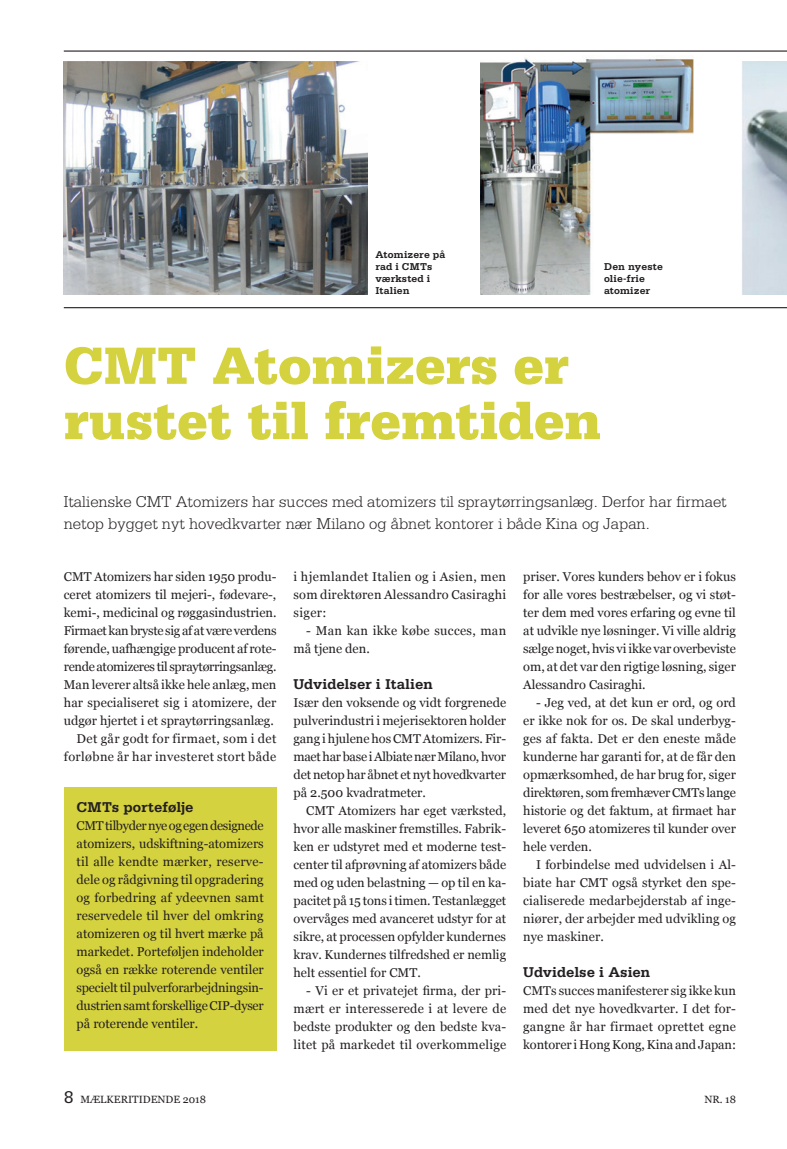
<style>
.page{position:relative;width:787px;height:1149px;background:#fff}
.page>*{position:absolute;margin:0;border:0;box-sizing:border-box;transform-origin:0 0}
.Rubrik{font:900 55.2px/55.2px "Serifa";letter-spacing:-.005em;color:#d5d240}
.Underrubrik{font:300 16.5px/22.5px "Serifa";color:#231f20}
.Mellemrubrik{font:700 15px "Serifa";letter-spacing:-.005em;color:#231f20}
.Brødtekst_ind{font:12.75px/18px "Georgia";letter-spacing:.01em;color:#231f20;text-align:justify}
.Brødtekst{font:12.75px/18px "Georgia";color:#231f20;text-align:justify}
.Brødtekst_ind-2{font:12.75px/18px "Georgia";letter-spacing:.03em;color:#231f20;text-align:right}
.Billedtekst{font:700 10.5px/12px "Serifa";letter-spacing:.01em;color:#231f20}
.t1{font:10.5px "Georgia";color:#231f20}
.s1{font-family:"Serifa";font-size:18px}
</style>
<div class="page">
<img style="left:64px;top:62px;width:304px;height:232px">
<img style="left:480px;top:58px;width:213px;height:236px">
<img style="left:742px;top:62px;width:45px;height:232px">
<div style="left:64px;top:787px;width:212px;height:263px;background:#d5d240"></div>
<hr style="left:64px;top:50px;width:723px;height:2px;background:#231f20">
<hr style="left:64px;top:307px;width:723px;height:1px;background:#231f20">
<p class="Billedtekst" style="left:375px;top:249px;width:71px">Atomizere på rad i CMTs værksted i<br>Italien</p>
<p class="Billedtekst" style="left:604px;top:261px;width:60px">Den nyeste olie-frie atomizer</p>
<p class="Rubrik" style="left:64px;top:337px;width:539px">CMT Atomizers er rustet til fremtiden</p>
<p class="Underrubrik" style="left:64px;top:489px;width:664px">Italienske CMT Atomizers har succes med atomizers til spraytørringsanlæg. Derfor har firmaet netop bygget nyt hovedkvarter nær Milano og åbnet kontorer i både Kina og Japan.</p>
<p class="Brødtekst_ind" style="left:293px;top:567px;width:214px">i hjemlandet Italien og i Asien, men som direktøren Alessandro Casiraghi siger:</p>
<p class="Brødtekst_ind" style="left:293px;top:621px;width:214px;text-indent:13px">- Man kan ikke købe succes, man må tjene den.</p>
<p class="Mellemrubrik" style="left:293px;top:675px;width:141px">Udvidelser i Italien</p>
<p class="Brødtekst" style="left:293px;top:693px;width:214px">Især den voksende og vidt forgrenede pulverindustri i mejerisektoren holder gang i hjulene hos CMT Atomizers. Fir&shy;maet har base i Albiate nær Milano, hvor det netop har åbnet et nyt hovedkvarter på 2.500 kvadratmeter.</p>
<p class="Brødtekst_ind" style="left:293px;top:801px;width:214px;text-indent:13px">CMT Atomizers har eget værksted, hvor alle maskiner fremstilles. Fabrik&shy;ken er udstyret med et moderne test&shy;center til afprøvning af atomizers både med og uden belastning — op til en ka&shy;pacitet på 15 tons i timen. Testanlægget overvåges med avanceret udstyr for at sikre, at processen opfylder kundernes krav. Kundernes tilfredshed er nemlig helt essentiel for CMT.</p>
<p class="Brødtekst_ind" style="left:293px;top:981px;width:214px;text-indent:13px">- Vi er et privatejet firma, der pri&shy;mært er interesserede i at levere de bedste produkter og den bedste kva&shy;litet på markedet til overkommelige</p>
<p class="Brødtekst" style="left:64px;top:567px;width:214px">CMT Atomizers har siden 1950 produ&shy;ceret atomizers til mejeri-, fødevare-, kemi-, medicinal og røggasindustrien.<br>Firmaet kan bryste sig af at være verdens førende, uafhængige producent af rote&shy;rende atomizeres til spraytørringsanlæg.<br>Man leverer altså ikke hele anlæg, men har specialiseret sig i atomizere, der udgør hjertet i et spraytørringsanlæg.</p>
<p class="Brødtekst_ind-2" style="left:64px;top:729px;width:214px">Det går godt for firmaet, som i det forløbne år har investeret stort både</p>
<p class="Brødtekst_ind" style="left:523px;top:567px;width:214px">priser. Vores kunders behov er i fokus for alle vores bestræbelser, og vi støt&shy;ter dem med vores erfaring og evne til at udvikle nye løsninger. Vi ville aldrig sælge noget, hvis vi ikke var overbeviste om, at det var den rigtige løsning, siger Alessandro Casiraghi.</p>
<p class="Brødtekst_ind" style="left:523px;top:693px;width:214px;text-indent:13px">- Jeg ved, at det kun er ord, og ord er ikke nok for os. De skal underbyg&shy;ges af fakta. Det er den eneste måde kunderne har garanti for, at de får den opmærksomhed, de har brug for, siger direktøren, som fremhæver CMTs lange historie og det faktum, at firmaet har leveret 650 atomizeres til kunder over hele verden.</p>
<p class="Brødtekst_ind" style="left:523px;top:855px;width:214px;text-indent:13px">I forbindelse med udvidelsen i Al&shy;biate har CMT også styrket den spe&shy;cialiserede medarbejderstab af inge&shy;niører, der arbejder med udvikling og nye maskiner.</p>
<p class="Mellemrubrik" style="left:523px;top:963px;width:129px">Udvidelse i Asien</p>
<p class="Brødtekst" style="left:523px;top:981px;width:214px">CMTs succes manifesterer sig ikke kun med det nye hovedkvarter. I det for&shy;gangne år har firmaet oprettet egne kontorer i Hong Kong, Kina and Japan:</p>
<p class="Mellemrubrik" style="left:77px;top:797px;width:119px">CMTs portefølje</p>
<p class="Brødtekst" style="left:77px;top:815px;width:189px">CMT tilbyder nye og egen designede atomizers, udskiftning-atomizers til alle kendte mærker, reserve&shy;dele og rådgivning til opgradering og forbedring af ydeevnen samt reservedele til hver del omkring atomizeren og til hvert mærke på markedet. Porteføljen indeholder også en række roterende ventiler specielt til pulverforarbejdningsin&shy;dustrien samt forskellige CIP-dyser på roterende ventiler.</p>
<p class="t1" style="left:64px;top:1091px;width:144px"><span class="s1">8</span> MÆLKERITIDENDE 2018</p>
<p class="t1" style="left:704px;top:1091px;width:33px">NR. 18</p>
</div>
